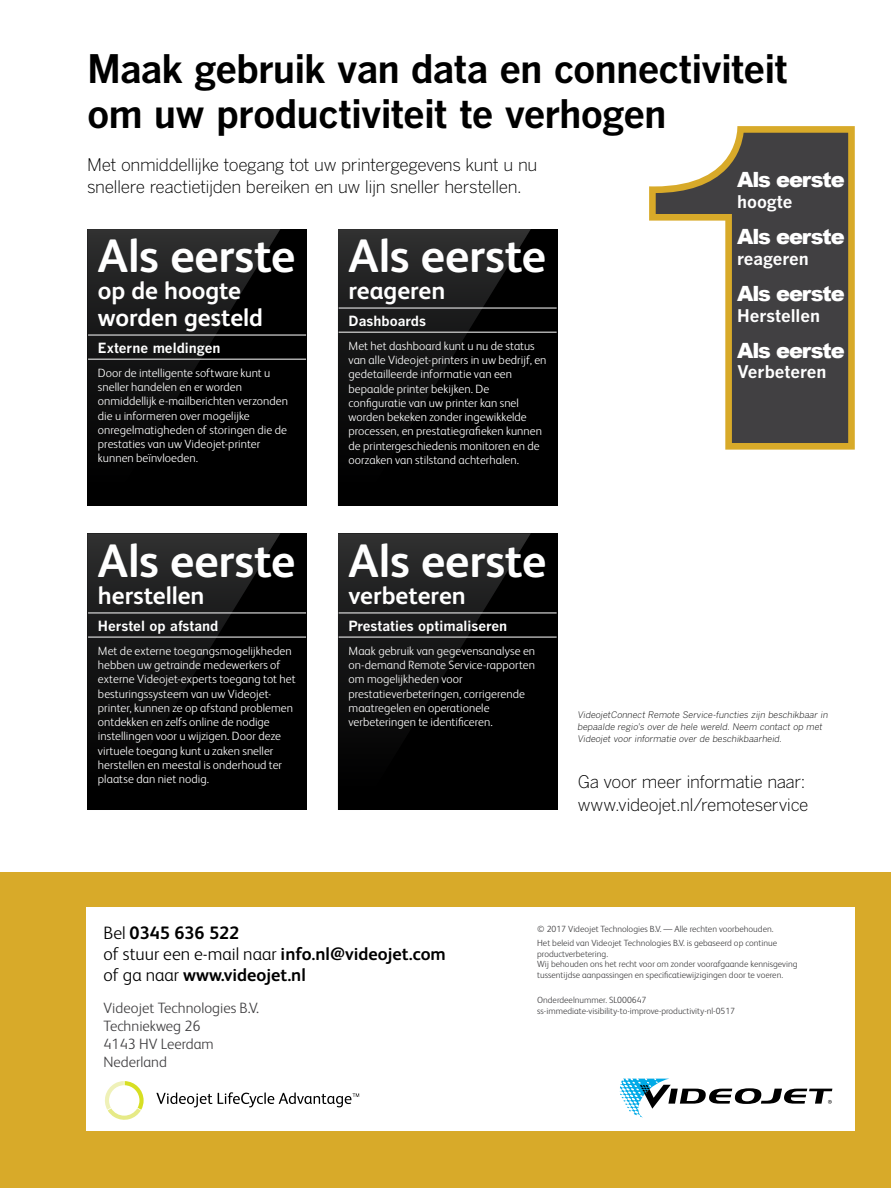
<style>
.page{position:relative;width:891px;height:1188px;background:#fff}
.page>*{position:absolute;margin:0;border:0;box-sizing:border-box;transform-origin:0 0}
.t1{font:700 47.1px "FS Albert Pro";letter-spacing:-.005em;color:#fff}
.t2{font:700 39px/45px "Benton Gothic";letter-spacing:-.03em;color:#000}
.t3{font:700 24.9px/27px "FS Albert Pro";letter-spacing:-.005em;color:#fff}
.t4{font:900 21px "Arial";letter-spacing:-.05em;color:#fff}
.t5{font:700 18px/21px "FS Albert Pro";color:#000}
.t6{font:700 17.4px "Benton Gothic";color:#fff}
.t7{font:300 17.25px/22.5px "Benton Gothic";letter-spacing:-.03em;color:#000}
.t8{font:300 15px/18px "FS Albert Pro";color:#414042}
.t9{font:700 13.95px "Benton Gothic";color:#fff}
.t10{font:300 12px/14.2px "FS Albert Pro";letter-spacing:.005em;color:#fff}
.t11{font:300 9px/10.5px "FS Albert Pro";color:#414042}
.t12{font:italic 300 9px/12px "Benton Gothic";color:#000}
.s1{font-weight:300}
.s2{font-family:"FS Albert"}
</style>
<div class="page">
<div style="left:338px;top:533px;width:220px;height:277px;background:#000"></div>
<svg style="left:338px;top:533px;width:193px;height:194px"></svg>
<div style="left:87px;top:533px;width:220px;height:277px;background:#000"></div>
<svg style="left:87px;top:533px;width:193px;height:194px"></svg>
<hr style="left:88px;top:613px;width:218px;height:1px;background:#fff">
<hr style="left:88px;top:637px;width:218px;height:1px;background:#fff">
<hr style="left:339px;top:613px;width:218px;height:1px;background:#fff">
<hr style="left:339px;top:637px;width:218px;height:1px;background:#fff">
<div style="left:338px;top:229px;width:220px;height:277px;background:#000"></div>
<svg style="left:338px;top:229px;width:193px;height:194px"></svg>
<hr style="left:339px;top:308px;width:218px;height:1px;background:#fff">
<hr style="left:339px;top:332px;width:218px;height:1px;background:#fff">
<div style="left:87px;top:229px;width:220px;height:277px;background:#000"></div>
<svg style="left:87px;top:229px;width:193px;height:194px"></svg>
<hr style="left:88px;top:335px;width:218px;height:1px;background:#fff">
<hr style="left:88px;top:359px;width:218px;height:1px;background:#fff">
<div style="left:0;top:873px;width:891px;height:315px;background:#d8aa29"></div>
<div style="left:86px;top:907px;width:769px;height:224px;background:#fff"></div>
<svg style="left:620px;top:1079px;width:212px;height:38px"></svg>
<svg style="left:105px;top:1081px;width:39px;height:39px"></svg>
<svg style="left:156px;top:1092px;width:203px;height:15px"></svg>
<svg style="left:649px;top:126px;width:206px;height:324px;fill:#414042"></svg>
<h2 class="t2" style="left:87px;top:47px;width:703px">Maak gebruik van data en connectiviteit om uw productiviteit te verhogen</h2>
<h3 class="t7" style="left:87px;top:153px;width:452px">Met onmiddellijke toegang tot uw printergegevens kunt u nu snellere reactietijden bereiken en uw lijn sneller herstellen.</h3>
<h3 class="t4" style="left:737px;top:164px;width:109px">Als eerste</h3>
<h3 class="t6" style="left:737px;top:192px;width:57px">hoogte</h3>
<h3 class="t4" style="left:737px;top:221px;width:109px">Als eerste</h3>
<h3 class="t6" style="left:737px;top:248px;width:73px">reageren</h3>
<h3 class="t4" style="left:737px;top:278px;width:109px">Als eerste</h3>
<h3 class="t6" style="left:737px;top:305px;width:85px">Herstellen</h3>
<h3 class="t4" style="left:737px;top:335px;width:109px">Als eerste</h3>
<h3 class="t6" style="left:737px;top:362px;width:91px">Verbeteren</h3>
<h1 class="t1" style="left:98px;top:223px;width:199px">Als eerste</h1>
<h3 class="t3" style="left:98px;top:276px;width:167px">op de hoogte worden gesteld</h3>
<p class="t9" style="left:98px;top:340px;width:124px">Externe meldingen</p>
<p class="t10" style="left:98px;top:365px;width:192px">Door de intelligente software kunt u sneller handelen en er worden onmiddellijk e-mailberichten verzonden die u informeren over mogelijke onregelmatigheden of storingen die de prestaties van uw Videojet-printer kunnen beïnvloeden.</p>
<h1 class="t1" style="left:349px;top:223px;width:199px">Als eerste</h1>
<h3 class="t3" style="left:349px;top:276px;width:98px">reageren</h3>
<p class="t9" style="left:349px;top:313px;width:79px">Dashboards</p>
<p class="t10" style="left:349px;top:338px;width:199px">Met het dashboard kunt u nu de status van alle Videojet-printers in uw bedrijf, en gedetailleerde informatie van een bepaalde printer bekijken. De configuratie van uw printer kan snel worden bekeken zonder ingewikkelde processen, en prestatiegrafieken kunnen de printergeschiedenis monitoren en de oorzaken van stilstand achterhalen.</p>
<h1 class="t1" style="left:98px;top:528px;width:199px">Als eerste</h1>
<h3 class="t3" style="left:98px;top:581px;width:108px">herstellen</h3>
<p class="t9" style="left:98px;top:618px;width:122px">Herstel op afstand</p>
<p class="t10" style="left:98px;top:643px;width:199px">Met de externe toegangsmogelijkheden hebben uw getrainde medewerkers of externe Videojet-experts toegang tot het besturingssysteem van uw Videojet&shy;printer, kunnen ze op afstand problemen ontdekken en zelfs online de nodige instellingen voor u wijzigen. Door deze virtuele toegang kunt u zaken sneller herstellen en meestal is onderhoud ter plaatse dan niet nodig.</p>
<h1 class="t1" style="left:349px;top:528px;width:199px">Als eerste</h1>
<h3 class="t3" style="left:349px;top:581px;width:119px">verbeteren</h3>
<p class="t9" style="left:349px;top:618px;width:160px">Prestaties optimaliseren</p>
<p class="t10" style="left:349px;top:643px;width:188px">Maak gebruik van gegevensanalyse en on-demand Remote Service-rapporten om mogelijkheden voor prestatieverbeteringen, corrigerende maatregelen en operationele verbeteringen te identificeren.</p>
<p class="t12" style="left:578px;top:709px;width:252px">VideojetConnect Remote Service-functies zijn beschikbaar in bepaalde regio's over de hele wereld. Neem contact op met<br>Videojet voor informatie over de beschikbaarheid.</p>
<h3 class="t7" style="left:578px;top:771px;width:232px">Ga voor meer informatie naar: www.videojet.nl/remoteservice</h3>
<h3 class="t5" style="left:103px;top:921px;width:344px"><span class="s1">Bel</span> 0345 636 522<br><span class="s1">of stuur een e-mail naar</span> info.nl@videojet.com <span class="s1">of ga naar</span> www.videojet.nl</h3>
<p class="t8" style="left:103px;top:998px;width:157px">Videojet Technologies B.V.<br>Techniekweg 26<br>4143 HV Leerdam<br>Nederland</p>
<p class="t11" style="left:537px;top:921px;width:241px;line-height:14.7px">© 2017 Videojet Technologies B.V. — Alle rechten voorbehouden.<br>Het beleid van Videojet Technologies B.V. is gebaseerd op continue</p>
<p class="t11" style="left:537px;top:948px;width:262px">productverbetering.<br>Wij behouden ons het recht voor om zonder voorafgaande kennisgeving tussentijdse aanpassingen en specificatiewijzigingen door te voeren.</p>
<p class="t11" style="left:537px;top:994px;width:199px"><span class="s2">O</span>nderdeelnummer. SL000647 ss-immediate-visibility-to-improve-productivity-nl-0517</p>
</div>
